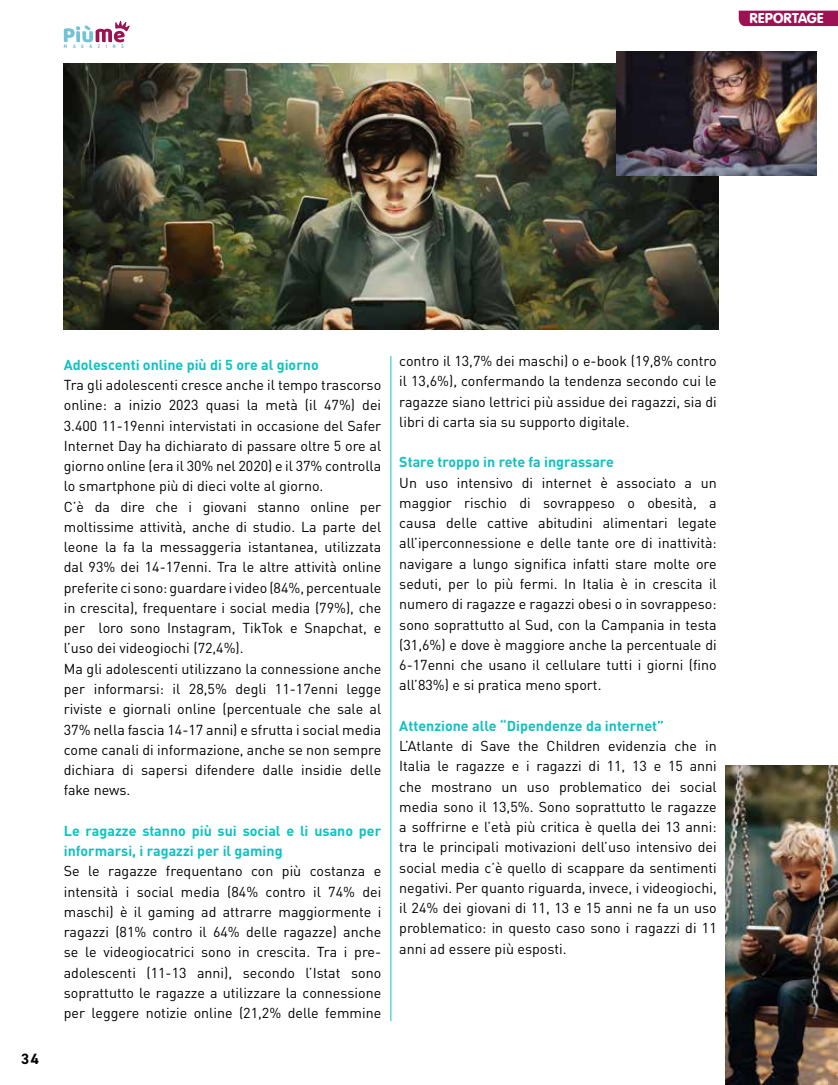
<style>
.page{position:relative;width:838px;height:1085px;background:#fff}
.page>*{position:absolute;margin:0;border:0;box-sizing:border-box;transform-origin:0 0}
.t1{font:15px "VAG Rundschrift D";letter-spacing:-.005em;color:#fff}
.t2{font:700 15px "DIN2014";color:#000}
.t3{font:14.25px/20.2px "DIN Pro";color:#000;text-align:justify}
.t4{font:700 14.25px/20.2px "DIN Pro";color:#0fc3c0}
.t5{font:700 condensed 5.25px "DIN2014";letter-spacing:1.085em;color:#71c2d5}
</style>
<div class="page">
<svg style="left:64px;top:21px;width:66px;height:21px"></svg>
<img style="left:64px;top:64px;width:655px;height:265px">
<img style="left:617px;top:51px;width:199px;height:125px">
<svg style="left:738px;top:11px;width:100px;height:15px"></svg>
<hr style="left:390px;top:356px;width:1px;height:664px;background:#0fc3c0">
<img style="left:726px;top:765px;width:112px;height:319px">
<p class="t5" style="left:64px;top:43px;width:62px">MAGAZINE</p>
<p class="t1" style="left:749px;top:9px;width:76px">REPORTAGE</p>
<p class="t2" style="left:21px;top:1048px;width:19px">34</p>
<p class="t4" style="left:64px;top:353px;width:256px">Adolescenti online più di 5 ore al giorno</p>
<p class="t3" style="left:64px;top:373px;width:319px;text-align:left">Tra gli adolescenti cresce anche il tempo trascorso online: a inizio 2023 quasi la metà (il 47%) dei 3.400 11-19enni intervistati in occasione del Safer Internet Day ha dichiarato di passare oltre 5 ore al giorno online (era il 30% nel 2020) e il 37% controlla lo smartphone più di dieci volte al giorno.<br>C’è da dire che i giovani stanno online per moltissime attività, anche di studio. La parte del leone la fa la messaggeria istantanea, utilizzata dal 93% dei 14-17enni. Tra le altre attività online preferite ci sono: guardare i video (84%, percentuale in crescita), frequentare i social media (79%), che per loro sono Instagram, TikTok e Snapchat, e l’uso dei videogiochi (72,4%).<br>Ma gli adolescenti utilizzano la connessione anche per informarsi: il 28,5% degli 11-17enni legge riviste e giornali online (percentuale che sale al 37% nella fascia 14-17 anni) e sfrutta i social media come canali di informazione, anche se non sempre dichiara di sapersi difendere dalle insidie delle fake news.</p>
<p class="t4" style="left:64px;top:818px;width:319px">Le ragazze stanno più sui social e li usano per informarsi, i ragazzi per il gaming</p>
<p class="t3" style="left:64px;top:859px;width:319px">Se le ragazze frequentano con più costanza e intensità i social media (84% contro il 74% dei maschi) è il gaming ad attrarre maggiormente i ragazzi (81% contro il 64% delle ragazze) anche se le videogiocatrici sono in crescita. Tra i pre&shy;adolescenti (11-13 anni), secondo l’Istat sono soprattutto le ragazze a utilizzare la connessione per leggere notizie online (21,2% delle femmine</p>
<p class="t3" style="left:399px;top:349px;width:319px">contro il 13,7% dei maschi) o e-book (19,8% contro il 13,6%), confermando la tendenza secondo cui le ragazze siano lettrici più assidue dei ragazzi, sia di libri di carta sia su supporto digitale.</p>
<p class="t4" style="left:399px;top:450px;width:216px">Stare troppo in rete fa ingrassare</p>
<p class="t3" style="left:399px;top:471px;width:319px">Un uso intensivo di internet è associato a un maggior rischio di sovrappeso o obesità, a causa delle cattive abitudini alimentari legate all’iperconnessione e delle tante ore di inattività: navigare a lungo significa infatti stare molte ore seduti, per lo più fermi. In Italia è in crescita il numero di ragazze e ragazzi obesi o in sovrappeso: sono soprattutto al Sud, con la Campania in testa (31,6%) e dove è maggiore anche la percentuale di 6-17enni che usano il cellulare tutti i giorni (fino all’83%) e si pratica meno sport.</p>
<p class="t4" style="left:399px;top:713px;width:266px">Attenzione alle “Dipendenze da internet”</p>
<p class="t3" style="left:399px;top:734px;width:319px">L’Atlante di Save the Children evidenzia che in Italia le ragazze e i ragazzi di 11, 13 e 15 anni che mostrano un uso problematico dei social media sono il 13,5%. Sono soprattutto le ragazze a soffrirne e l’età più critica è quella dei 13 anni: tra le principali motivazioni dell’uso intensivo dei social media c’è quello di scappare da sentimenti negativi. Per quanto riguarda, invece, i videogiochi, il 24% dei giovani di 11, 13 e 15 anni ne fa un uso problematico: in questo caso sono i ragazzi di 11 anni ad essere più esposti.</p>
</div>
